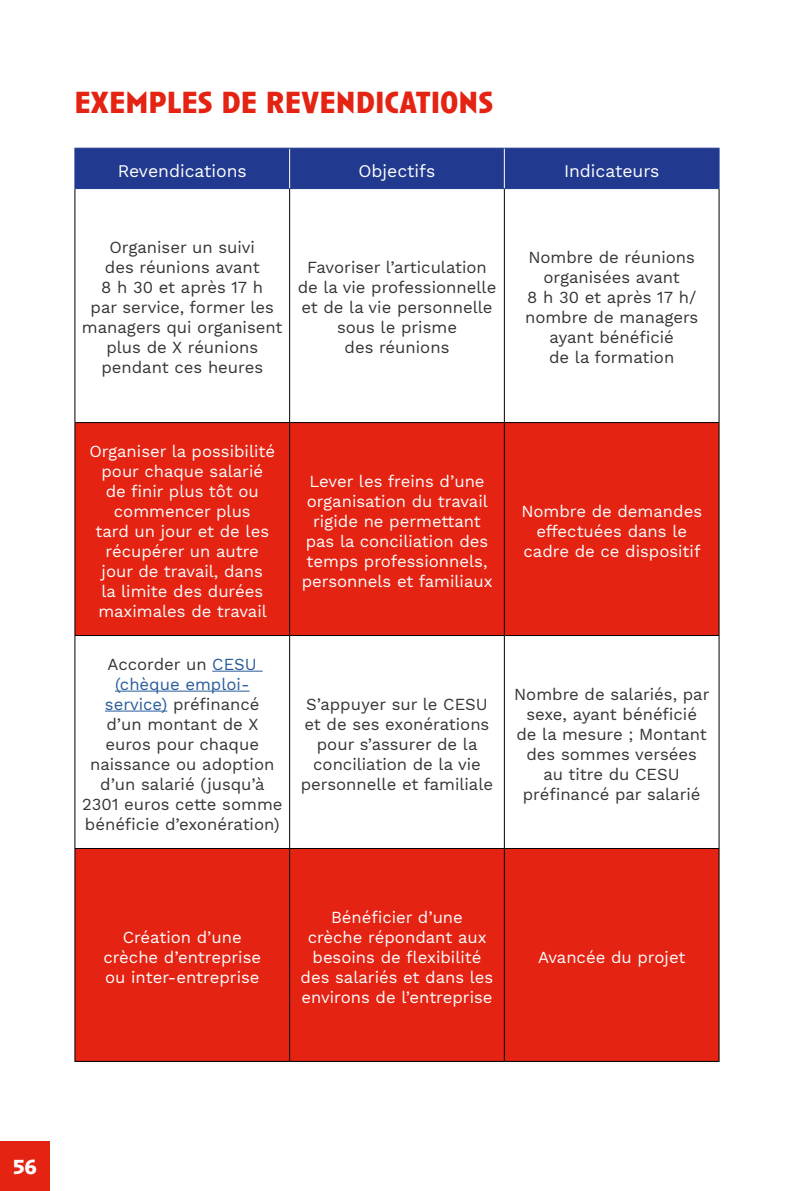
<style>
.page{position:relative;width:794px;height:1191px;background:#fff}
.page>*{position:absolute;margin:0;border:0;box-sizing:border-box;transform-origin:0 0}
.t1{font:700 31.5px "Anisette Pro";color:#e42313}
.t2{font:700 21px "Anisette Pro";color:#fff}
.t3{font:17.5px "Work Sans";color:#fff}
.t4{font:16.62px/19.9px "Work Sans";color:#353333;text-align:center}
.t5{font:16.62px/19.9px "Work Sans";color:#fff;text-align:center}
.s1{color:#275b9b}
</style>
<div class="page">
<div style="left:0;top:1141px;width:50px;height:50px;background:#e42313"></div>
<div style="left:75px;top:149px;width:643px;height:39px;background:#213a8f"></div>
<svg style="left:75px;top:423px;width:643px;height:638px;fill:#e42313"></svg>
<hr style="left:74px;top:189px;width:1px;height:233px;background:#000">
<hr style="left:289px;top:189px;width:1px;height:233px;background:#000">
<hr style="left:504px;top:189px;width:1px;height:233px;background:#000">
<hr style="left:718px;top:189px;width:1px;height:233px;background:#000">
<hr style="left:74px;top:422px;width:216px;height:1px;background:#000">
<hr style="left:74px;top:423px;width:1px;height:212px;background:#000">
<hr style="left:290px;top:422px;width:214px;height:1px;background:#000">
<hr style="left:289px;top:423px;width:1px;height:212px;background:#000">
<hr style="left:504px;top:422px;width:215px;height:1px;background:#000">
<hr style="left:504px;top:423px;width:1px;height:212px;background:#000">
<hr style="left:718px;top:423px;width:1px;height:212px;background:#000">
<hr style="left:74px;top:635px;width:216px;height:1px;background:#000">
<hr style="left:74px;top:636px;width:1px;height:212px;background:#000">
<hr style="left:290px;top:635px;width:214px;height:1px;background:#000">
<hr style="left:289px;top:636px;width:1px;height:212px;background:#000">
<hr style="left:504px;top:635px;width:215px;height:1px;background:#000">
<hr style="left:504px;top:636px;width:1px;height:212px;background:#000">
<hr style="left:718px;top:636px;width:1px;height:212px;background:#000">
<hr style="left:74px;top:848px;width:216px;height:1px;background:#000">
<hr style="left:74px;top:849px;width:1px;height:212px;background:#000">
<hr style="left:290px;top:848px;width:214px;height:1px;background:#000">
<hr style="left:289px;top:849px;width:1px;height:212px;background:#000">
<hr style="left:504px;top:848px;width:215px;height:1px;background:#000">
<hr style="left:504px;top:849px;width:1px;height:212px;background:#000">
<hr style="left:718px;top:849px;width:1px;height:212px;background:#000">
<hr style="left:74px;top:1061px;width:216px;height:1px;background:#000">
<hr style="left:290px;top:1061px;width:214px;height:1px;background:#000">
<hr style="left:504px;top:1061px;width:215px;height:1px;background:#000">
<hr style="left:289px;top:149px;width:1px;height:39px;background:#fff">
<hr style="left:74px;top:148px;width:216px;height:1px;background:#213a8f">
<hr style="left:74px;top:149px;width:1px;height:39px;background:#213a8f">
<hr style="left:290px;top:148px;width:214px;height:1px;background:#213a8f">
<hr style="left:504px;top:148px;width:215px;height:1px;background:#213a8f">
<hr style="left:718px;top:149px;width:1px;height:39px;background:#213a8f">
<hr style="left:74px;top:188px;width:216px;height:1px;background:#213a8f">
<hr style="left:290px;top:188px;width:214px;height:1px;background:#213a8f">
<hr style="left:504px;top:188px;width:215px;height:1px;background:#213a8f">
<hr style="left:504px;top:149px;width:1px;height:39px;background:#fff">
<hr style="left:212px;top:670px;width:51px;height:1px;background:#275b9b">
<hr style="left:115px;top:690px;width:134px;height:1px;background:#275b9b">
<hr style="left:105px;top:710px;width:62px;height:1px;background:#275b9b">
<h1 class="t1" style="left:74px;top:80px;width:420px">EXEMPLES DE REVENDICATIONS</h1>
<p class="t3" style="left:118px;top:160px;width:131px">Revendications</p>
<p class="t3" style="left:358px;top:160px;width:78px">Objectifs</p>
<p class="t3" style="left:564px;top:160px;width:97px">Indicateurs</p>
<p class="t4" style="left:82px;top:238px;width:202px">Organiser un suivi<br>des réunions avant<br>8 h 30 et après 17 h<br>par service, former les managers qui organisent plus de X réunions pendant ces heures</p>
<p class="t4" style="left:298px;top:258px;width:200px">Favoriser l’articulation de la vie professionnelle et de la vie personnelle sous le prisme<br>des réunions</p>
<p class="t4" style="left:525px;top:248px;width:175px">Nombre de réunions organisées avant<br>8 h 30 et après 17 h/ nombre de managers ayant bénéficié<br>de la formation</p>
<p class="t5" style="left:89px;top:442px;width:187px">Organiser la possibilité pour chaque salarié de finir plus tôt ou commencer plus<br>tard un jour et de les récupérer un autre jour de travail, dans<br>la limite des durées maximales de travail</p>
<p class="t4" style="left:82px;top:655px;width:202px">Accorder un <span class="s1">CESU (chèque emploi&shy;service)</span> préfinancé<br>d’un montant de X euros pour chaque naissance ou adoption d’un salarié (jusqu’à<br>2301 euros cette somme bénéficie d’exonération)</p>
<p class="t5" style="left:302px;top:472px;width:192px">Lever les freins d’une organisation du travail rigide ne permettant pas la conciliation des temps professionnels, personnels et familiaux</p>
<p class="t5" style="left:521px;top:502px;width:182px">Nombre de demandes effectuées dans le cadre de ce dispositif</p>
<p class="t4" style="left:301px;top:695px;width:194px">S’appuyer sur le CESU et de ses exonérations pour s’assurer de la conciliation de la vie personnelle et familiale</p>
<p class="t4" style="left:514px;top:685px;width:197px">Nombre de salariés, par sexe, ayant bénéficié<br>de la mesure ; Montant des sommes versées<br>au titre du CESU préfinancé par salarié</p>
<p class="t5" style="left:103px;top:927px;width:159px">Création d’une crèche d’entreprise ou inter-entreprise</p>
<p class="t5" style="left:301px;top:908px;width:194px">Bénéficier d’une<br>crèche répondant aux besoins de flexibilité des salariés et dans les environs de l’entreprise</p>
<p class="t5" style="left:538px;top:947px;width:149px">Avancée du projet</p>
<p class="t2" style="left:13px;top:1152px;width:25px">56</p>
</div>
